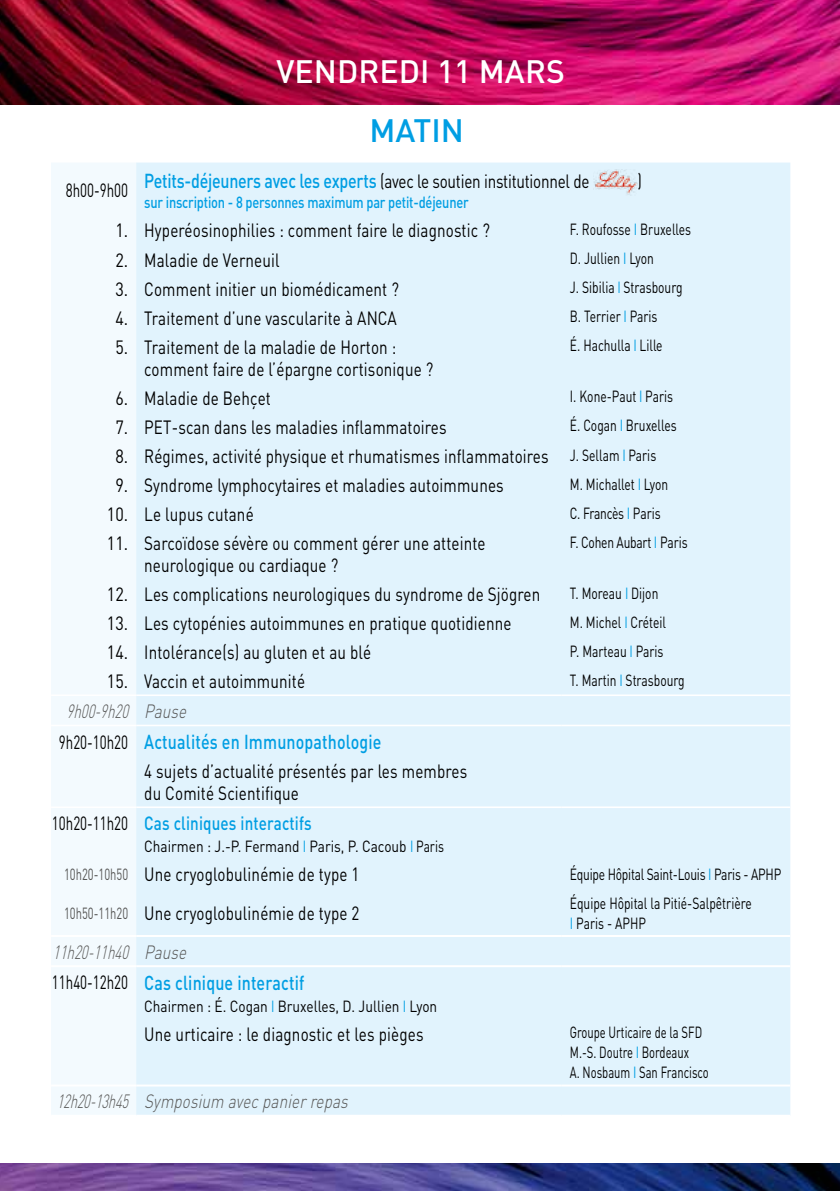
<style>
.page{position:relative;width:840px;height:1191px;background:#fff}
.page>*{position:absolute;margin:0;border:0;box-sizing:border-box;transform-origin:0 0}
.t1{font:500 32px "DIN";color:#fff}
.t2{font:500 32px "DIN";color:#009ee3}
.t3{font:500 20px "DIN";letter-spacing:.01em;color:#009ee3;scale:.8 1}
.t4{font:19px/22px "DIN";letter-spacing:.01em;color:#000;scale:.85 1}
.t5{font:19px/22px "DIN";letter-spacing:.01em;color:#000;scale:.8 1}
.t6{font:19px "DIN";letter-spacing:-.015em;color:#000;scale:.7 1}
.t7{font:italic 300 19px "DIN";color:#565655;scale:.69 1}
.t8{font:500 19px "DIN";letter-spacing:.01em;color:#009ee3;scale:.8 1}
.t9{font:italic 300 19px "DIN";color:#565655;scale:.7 1}
.t10{font:16px/20px "DIN";color:#000;scale:.75 1}
.t11{font:16px "DIN";color:#000;scale:.85 1}
.t12{font:16px/20px "DIN";color:#000;scale:.7 1}
.t13{font:16px "DIN";letter-spacing:-.02em;color:#000;scale:.75 1}
.t14{font:500 16px "DIN";letter-spacing:-.015em;color:#009ee3;scale:.8 1}
.s1{font-weight:500;font-size:20px;color:#009ee3}
.s2{color:#009ee3}
.s3{font-size:16px}
.s4{font-size:16px;color:#009ee3}
.s5{font-weight:400;font-size:19px;color:#000}
.s6{font-weight:400;color:#000}
.s7{font-size:16px;color:#565655}
</style>
<div class="page">
<img style="left:0;top:0;width:839px;height:105px">
<img style="left:0;top:1163px;width:745px;height:28px">
<img style="left:745px;top:1097px;width:94px;height:94px">
<div style="left:51px;top:163px;width:85px;height:951px;background:#f3fafe"></div>
<div style="left:136px;top:162px;width:653px;height:952px;background:#e1f3fd"></div>
<hr style="left:51px;top:694px;width:85px;height:2px;background:#fff">
<hr style="left:136px;top:694px;width:425px;height:2px;background:#fff">
<hr style="left:561px;top:694px;width:228px;height:2px;background:#fff">
<hr style="left:51px;top:724px;width:85px;height:2px;background:#fff">
<hr style="left:136px;top:724px;width:425px;height:2px;background:#fff">
<hr style="left:561px;top:724px;width:228px;height:2px;background:#fff">
<hr style="left:51px;top:806px;width:85px;height:2px;background:#fff">
<hr style="left:136px;top:806px;width:425px;height:2px;background:#fff">
<hr style="left:561px;top:806px;width:228px;height:2px;background:#fff">
<hr style="left:51px;top:935px;width:85px;height:2px;background:#fff">
<hr style="left:136px;top:935px;width:425px;height:2px;background:#fff">
<hr style="left:561px;top:935px;width:228px;height:2px;background:#fff">
<hr style="left:51px;top:965px;width:85px;height:2px;background:#fff">
<hr style="left:136px;top:965px;width:425px;height:2px;background:#fff">
<hr style="left:561px;top:965px;width:228px;height:2px;background:#fff">
<hr style="left:51px;top:1084px;width:85px;height:2px;background:#fff">
<hr style="left:136px;top:1084px;width:425px;height:2px;background:#fff">
<hr style="left:561px;top:1084px;width:228px;height:2px;background:#fff">
<hr style="left:561px;top:1114px;width:228px;height:2px;background:#fff">
<img style="left:593px;top:170px;width:44px;height:25px">
<h1 class="t1" style="left:276px;top:51px;width:79px">Vendredi</h1>
<h1 class="t1" style="left:437px;top:51px;width:89px">11 mars</h1>
<h1 class="t2" style="left:369px;top:110px;width:90px">MATIN</h1>
<p class="t6" style="left:66px;top:169px;width:749px">8h00-9h00 <span class="s1">Petits-déjeuners avec les experts</span> (avec le soutien institutionnel de</p>
<p class="t5" style="left:637px;top:170px;width:7px">)</p>
<p class="t14" style="left:144px;top:192px;width:407px">sur inscription - 8 personnes maximum par petit-déjeuner</p>
<p class="t4" style="left:115px;top:219px;width:442px">1. Hyperéosinophilies : comment faire le diagnostic ?</p>
<p class="t10" style="left:569px;top:219px;width:163px">F. Roufosse <span class="s2">I</span> Bruxelles</p>
<p class="t4" style="left:115px;top:248px;width:195px">2. Maladie de Verneuil</p>
<p class="t10" style="left:569px;top:248px;width:113px">D. Jullien <span class="s2">I</span> Lyon</p>
<p class="t4" style="left:115px;top:277px;width:335px">3. Comment initier un biomédicament ?</p>
<p class="t10" style="left:569px;top:277px;width:151px">J. Sibilia <span class="s2">I</span> Strasbourg</p>
<p class="t4" style="left:115px;top:306px;width:297px">4. Traitement d’une vascularite à ANCA</p>
<p class="t10" style="left:569px;top:306px;width:118px">B. Terrier <span class="s2">I</span> Paris</p>
<p class="t4" style="left:144px;top:335px;width:341px;text-indent:-29px">5. Traitement de la maladie de Horton : comment faire de l’épargne cortisonique ?</p>
<p class="t10" style="left:569px;top:335px;width:125px">é. Hachulla <span class="s2">I</span> Lille</p>
<p class="t4" style="left:115px;top:386px;width:184px">6. Maladie de Behçet</p>
<p class="t10" style="left:569px;top:386px;width:139px">I . Kone-Paut <span class="s2">I</span> Paris</p>
<p class="t4" style="left:115px;top:416px;width:391px">7. PET-scan dans les maladies inflammatoires</p>
<p class="t10" style="left:569px;top:415px;width:144px">é. Cogan <span class="s2">I</span> Bruxelles</p>
<p class="t4" style="left:115px;top:445px;width:637px">8. Régimes, activité physique et rhumatismes inflammatoires <span class="s3">J. Sellam</span> <span class="s4">I</span> <span class="s3">Paris</span></p>
<p class="t4" style="left:115px;top:474px;width:458px">9. Syndrome lymphocytaires et maladies autoimmunes</p>
<p class="t10" style="left:569px;top:473px;width:133px">M. Michallet <span class="s2">I</span> Lyon</p>
<p class="t4" style="left:107px;top:503px;width:174px">10. Le lupus cutané</p>
<p class="t10" style="left:569px;top:502px;width:122px">C. Francès <span class="s2">I</span> Paris</p>
<p class="t4" style="left:144px;top:532px;width:403px;text-indent:-37px">11. Sarcoïdose sévère ou comment gérer une atteinte neurologique ou cardiaque ?</p>
<p class="t13" style="left:569px;top:532px;width:159px">F. Cohen Aubart <span class="s2">I</span> Paris</p>
<p class="t4" style="left:107px;top:583px;width:511px">12. Les complications neurologiques du syndrome de Sjögren</p>
<p class="t10" style="left:569px;top:583px;width:119px">T. Moreau <span class="s2">I</span> Dijon</p>
<p class="t4" style="left:107px;top:612px;width:477px">13. Les cytopénies autoimmunes en pratique quotidienne</p>
<p class="t10" style="left:569px;top:612px;width:130px">M. Michel <span class="s2">I</span> Créteil</p>
<p class="t4" style="left:107px;top:641px;width:312px">14. I ntolérance(s) au gluten et au blé</p>
<p class="t10" style="left:569px;top:641px;width:126px">P. Marteau <span class="s2">I</span> Paris</p>
<p class="t4" style="left:107px;top:670px;width:234px">15. Vaccin et autoimmunité</p>
<p class="t10" style="left:569px;top:670px;width:154px">T. Martin <span class="s2">I</span> Strasbourg</p>
<p class="t9" style="left:67px;top:699px;width:179px">9h00-9h20 Pause</p>
<p class="t3" style="left:59px;top:729px;width:404px"><span class="s5">9h20-10h20</span> Actualités en Immunopathologie</p>
<p class="t5" style="left:144px;top:759px;width:405px">4 sujets d’actualité présentés par les membres du Comité Scientifique</p>
<p class="t8" style="left:52px;top:811px;width:326px"><span class="s6">10h20-11h20</span> Cas cliniques interactifs</p>
<p class="t11" style="left:144px;top:836px;width:354px">Chairmen : J.-P. Fermand <span class="s2">I</span> Paris, P. Cacoub <span class="s2">I</span> Paris</p>
<p class="t5" style="left:64px;top:862px;width:371px"><span class="s7">10h20-10h50</span> Une cryoglobulinémie de type 1</p>
<p class="t13" style="left:569px;top:864px;width:283px">équipe Hôpital Saint-Louis <span class="s2">I</span> Paris - APHP</p>
<p class="t5" style="left:64px;top:901px;width:371px"><span class="s7">10h50-11h20</span> Une cryoglobulinémie de type 2</p>
<p class="t10" style="left:569px;top:892px;width:244px">équipe Hôpital la Pitié-Salpêtrière<br><span class="s2">I</span> Paris - APHP</p>
<p class="t9" style="left:53px;top:940px;width:198px">11h20-11h40 Pause</p>
<p class="t3" style="left:52px;top:970px;width:317px"><span class="s5">11h40-12h20</span> Cas clinique interactif</p>
<p class="t11" style="left:144px;top:996px;width:346px">Chairmen : é. Cogan <span class="s2">I</span> Bruxelles, D. Jullien <span class="s2">I</span> Lyon</p>
<p class="t5" style="left:144px;top:1022px;width:350px">Une urticaire : le diagnostic et les pièges</p>
<p class="t12" style="left:569px;top:1022px;width:200px">Groupe Urticaire de la SFD<br>M.-S. Doutre <span class="s2">I</span> Bordeaux<br>A. N osbaum <span class="s2">I</span> San Francisco</p>
<p class="t7" style="left:57px;top:1089px;width:429px">12h20-13h45 Symposium avecpanierrepas</p>
</div>
